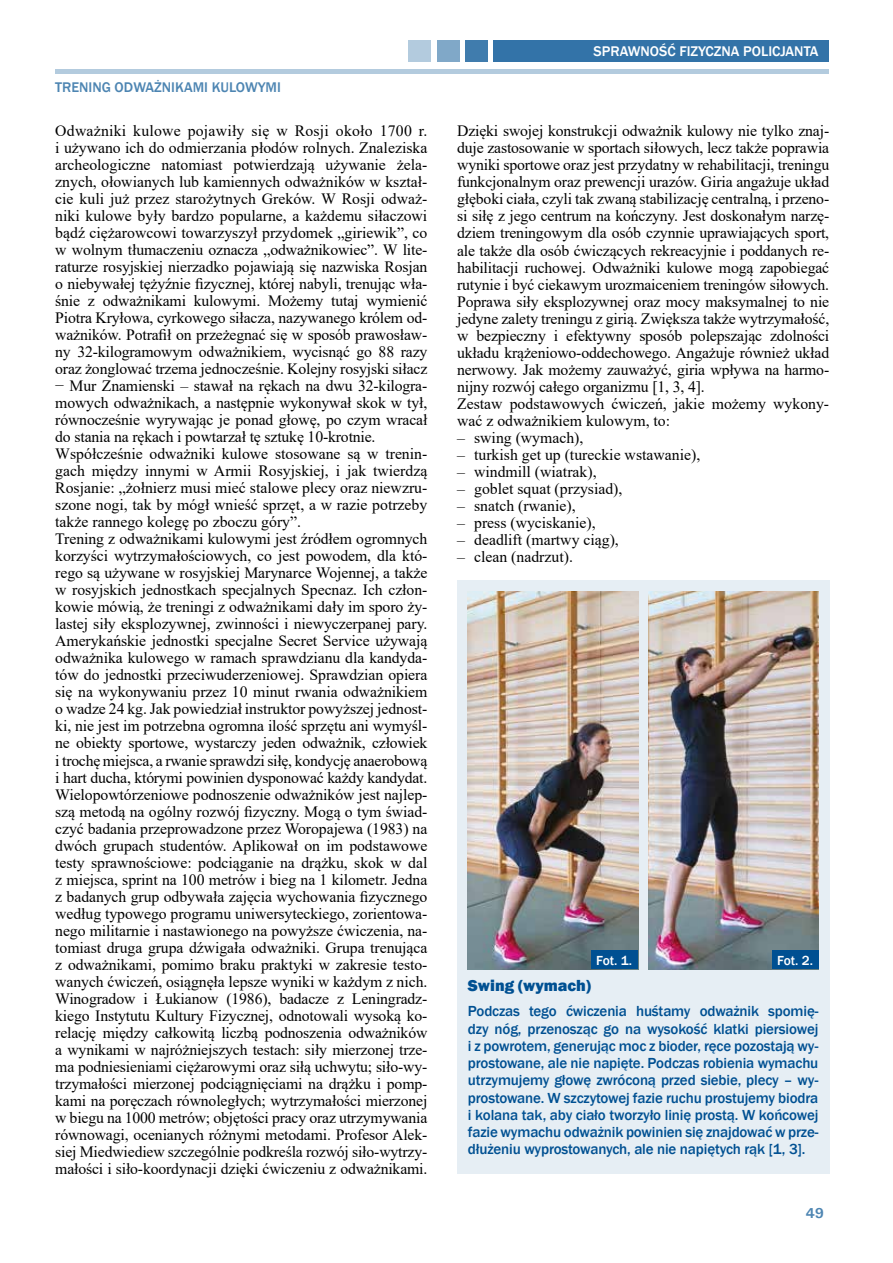
<style>
.page{position:relative;width:893px;height:1263px;background:#fff}
.page>*{position:absolute;margin:0;border:0;box-sizing:border-box;transform-origin:0 0}
.t1{font:800 16.5px "Franklin Gothic";color:#005092}
.t2{font:15.75px/17px "Times New Roman";letter-spacing:-.01em;color:#000}
.t3{font:500 15px/17.2px "Franklin Gothic";letter-spacing:-.01em;color:#005092;text-align:justify}
.t4{font:500 14.4px "Franklin Gothic";color:#fff}
.t5{font:500 14.4px "Franklin Gothic";color:#4d85b2}
.t6{font:700 14.4px "Univers";color:#4d85b2}
.t7{font:500 13.5px "Franklin Gothic";letter-spacing:-.015em;color:#fff}
</style>
<div class="page">
<hr style="left:55px;top:70px;width:774px;height:4px;background:#b3cbde">
<div style="left:493px;top:41px;width:336px;height:21px;background:#3373a8"></div>
<div style="left:465px;top:41px;width:23px;height:21px;background:#407cad"></div>
<div style="left:437px;top:41px;width:22px;height:21px;background:#80a8c8"></div>
<div style="left:408px;top:41px;width:23px;height:21px;background:#b3cbde"></div>
<div style="left:457px;top:580px;width:372px;height:594px;background:#e6eef4"></div>
<img style="left:648px;top:591px;width:170px;height:378px">
<img style="left:468px;top:591px;width:170px;height:378px">
<div style="left:591px;top:950px;width:46px;height:19px;background:#005092"></div>
<div style="left:772px;top:950px;width:46px;height:19px;background:#005092"></div>
<p class="t5" style="left:55px;top:78px;width:227px">TRENING ODWAŻNIKAMI KULOWYMI</p>
<p class="t4" style="left:594px;top:43px;width:226px">SPRAWNOŚĆ FIZYCZNA POLICJANTA</p>
<p class="t2" style="left:55px;top:122px;width:374px">Odważniki kulowe pojawiły się w Rosji około 1700 r. i używano ich do odmierzania płodów rolnych. Znaleziska archeologiczne natomiast potwierdzają używanie żela&shy;znych, ołowianych lub kamiennych odważników w kształ&shy;cie kuli już przez starożytnych Greków. W Rosji odważ&shy;niki kulowe były bardzo popularne, a każdemu siłaczowi bądź ciężarowcowi towarzyszył przydomek „giriewik”, co w wolnym tłumaczeniu oznacza „odważnikowiec”. W lite&shy;raturze rosyjskiej nierzadko pojawiają się nazwiska Rosjan o niebywałej tężyźnie fizycznej, której nabyli, trenując wła&shy;śnie z odważnikami kulowymi. Możemy tutaj wymienić Piotra Kryłowa, cyrkowego siłacza, nazywanego królem od&shy;ważników. Potrafił on przeżegnać się w sposób prawosław&shy;ny 32-kilogramowym odważnikiem, wycisnąć go 88 razy oraz żonglować trzema jednocześnie. Kolejny rosyjski siłacz − Mur Znamienski – stawał na rękach na dwu 32-kilogra&shy;mowych odważnikach, a następnie wykonywał skok w tył, równocześnie wyrywając je ponad głowę, po czym wracał do stania na rękach i powtarzał tę sztukę 10-krotnie.<br>Współcześnie odważniki kulowe stosowane są w trenin&shy;gach między innymi w Armii Rosyjskiej, i jak twierdzą Rosjanie: „żołnierz musi mieć stalowe plecy oraz niewzru&shy;szone nogi, tak by mógł wnieść sprzęt, a w razie potrzeby także rannego kolegę po zboczu góry”.<br>Trening z odważnikami kulowymi jest źródłem ogromnych korzyści wytrzymałościowych, co jest powodem, dla któ&shy;rego są używane w rosyjskiej Marynarce Wojennej, a także w rosyjskich jednostkach specjalnych Specnaz. Ich człon&shy;kowie mówią, że treningi z odważnikami dały im sporo ży&shy;lastej siły eksplozywnej, zwinności i niewyczerpanej pary.<br>Amerykańskie jednostki specjalne Secret Service używają odważnika kulowego w ramach sprawdzianu dla kandyda&shy;tów do jednostki przeciwuderzeniowej. Sprawdzian opiera się na wykonywaniu przez 10 minut rwania odważnikiem o wadze 24 kg. Jak powiedział instruktor powyższej jednost&shy;ki, nie jest im potrzebna ogromna ilość sprzętu ani wymyśl&shy;ne obiekty sportowe, wystarczy jeden odważnik, człowiek i trochę miejsca, a rwanie sprawdzi siłę, kondycję anaerobową i hart ducha, którymi powinien dysponować każdy kandydat.<br>Wielopowtórzeniowe podnoszenie odważników jest najlep&shy;szą metodą na ogólny rozwój fizyczny. Mogą o tym świad&shy;czyć badania przeprowadzone przez Woropajewa (1983) na dwóch grupach studentów. Aplikował on im podstawowe testy sprawnościowe: podciąganie na drążku, skok w dal z miejsca, sprint na 100 metrów i bieg na 1 kilometr. Jedna z badanych grup odbywała zajęcia wychowania fizycznego według typowego programu uniwersyteckiego, zorientowa&shy;nego militarnie i nastawionego na powyższe ćwiczenia, na&shy;tomiast druga grupa dźwigała odważniki. Grupa trenująca z odważnikami, pomimo braku praktyki w zakresie testo&shy;wanych ćwiczeń, osiągnęła lepsze wyniki w każdym z nich.<br>Winogradow i Łukianow (1986), badacze z Leningradz&shy;kiego Instytutu Kultury Fizycznej, odnotowali wysoką ko&shy;relację między całkowitą liczbą podnoszenia odważników a wynikami w najróżniejszych testach: siły mierzonej trze&shy;ma podniesieniami ciężarowymi oraz siłą uchwytu; siło-wy&shy;trzymałości mierzonej podciągnięciami na drążku i pomp&shy;kami na poręczach równoległych; wytrzymałości mierzonej w biegu na 1000 metrów; objętości pracy oraz utrzymywania równowagi, ocenianych różnymi metodami. Profesor Alek&shy;siej Miedwiediew szczególnie podkreśla rozwój siło-wytrzy&shy;małości i siło-koordynacji dzięki ćwiczeniu z odważnikami.</p>
<p class="t2" style="left:457px;top:122px;width:374px">Dzięki swojej konstrukcji odważnik kulowy nie tylko znaj&shy;duje zastosowanie w sportach siłowych, lecz także poprawia wyniki sportowe oraz jest przydatny w rehabilitacji, treningu funkcjonalnym oraz prewencji urazów. Giria angażuje układ głęboki ciała, czyli tak zwaną stabilizację centralną, i przeno&shy;si siłę z jego centrum na kończyny. Jest doskonałym narzę&shy;dziem treningowym dla osób czynnie uprawiających sport, ale także dla osób ćwiczących rekreacyjnie i poddanych re&shy;habilitacji ruchowej. Odważniki kulowe mogą zapobiegać rutynie i być ciekawym urozmaiceniem treningów siłowych.<br>Poprawa siły eksplozywnej oraz mocy maksymalnej to nie jedyne zalety treningu z girią. Zwiększa także wytrzymałość, w bezpieczny i efektywny sposób polepszając zdolności układu krążeniowo-oddechowego. Angażuje również układ nerwowy. Jak możemy zauważyć, giria wpływa na harmo&shy;nijny rozwój całego organizmu [1, 3, 4].<br>Zestaw podstawowych ćwiczeń, jakie możemy wykony&shy;wać z odważnikiem kulowym, to:</p>
<p class="t2" style="left:457px;top:428px;width:128px">– swing (wymach),</p>
<p class="t2" style="left:457px;top:445px;width:245px">– turkish get up (tureckie wstawanie),</p>
<p class="t2" style="left:457px;top:462px;width:141px">– windmill (wiatrak),</p>
<p class="t2" style="left:457px;top:479px;width:167px">– goblet squat (przysiad),</p>
<p class="t2" style="left:457px;top:496px;width:120px">– snatch (rwanie),</p>
<p class="t2" style="left:457px;top:513px;width:140px">– press (wyciskanie),</p>
<p class="t2" style="left:457px;top:530px;width:163px">– deadlift (martwy ciąg),</p>
<p class="t2" style="left:457px;top:547px;width:117px">– clean (nadrzut).</p>
<p class="t7" style="left:596px;top:952px;width:38px">Fot. 1.</p>
<p class="t7" style="left:777px;top:952px;width:37px">Fot. 2.</p>
<p class="t1" style="left:468px;top:974px;width:124px">Swing (wymach)</p>
<p class="t3" style="left:468px;top:1003px;width:352px">Podczas tego ćwiczenia huśtamy odważnik spomię&shy;dzy nóg, przenosząc go na wysokość klatki piersiowej i z powrotem, generując moc z bioder, ręce pozostają wy&shy;prostowane, ale nie napięte. Podczas robienia wymachu utrzymujemy głowę zwróconą przed siebie, plecy – wy&shy;prostowane. W szczytowej fazie ruchu prostujemy biodra i kolana tak, aby ciało tworzyło linię prostą. W końcowej fazie wymachu odważnik powinien się znajdować w prze&shy;dłużeniu wyprostowanych, ale nie napiętych rąk [1, 3].</p>
<p class="t6" style="left:806px;top:1204px;width:20px">49</p>
</div>
